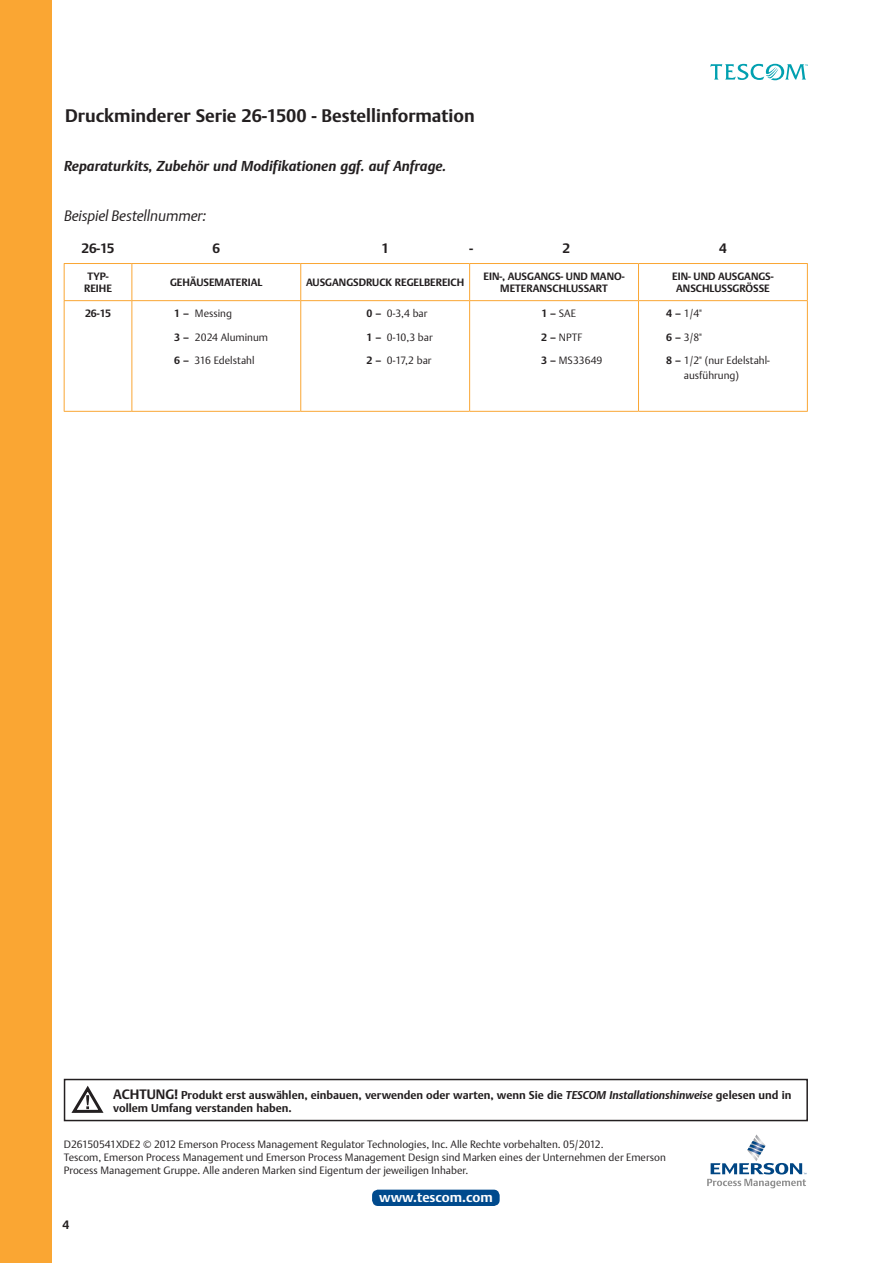
<style>
.page{position:relative;width:893px;height:1263px;background:#fff}
.page>*{position:absolute;margin:0;border:0;box-sizing:border-box;transform-origin:0 0}
.t1{font:700 18px "DTL Argo T";color:#231f20}
.t2{font:italic 15px "DTL Argo T Light";letter-spacing:-.005em;color:#231f20}
.t3{font:italic 700 14.25px "DTL Argo T";color:#231f20}
.t4{font:700 13.5px "DTL Argo T";color:#fff}
.t5{font:700 13.5px "DTL Argo T";color:#231f20}
.t6{font:700 12px "DTL Argo T";color:#231f20}
.t7{font:700 11.25px/13.5px "DTL Argo T";color:#231f20}
.t8{font:300 10.5px/15px "DTL Argo T";color:#231f20}
.t9{font:700 10.5px/12px "DTL Argo T";color:#231f20;text-align:center}
.s1{font-weight:700}
.s2{font-size:13.5px}
.s3{font-style:italic}
</style>
<div class="page">
<div style="left:0;top:0;width:51px;height:1263px;background:#faa633"></div>
<svg style="left:710px;top:64px;width:98px;height:16px"></svg>
<hr style="left:64px;top:263px;width:68px;height:1px;background:#faa634">
<hr style="left:64px;top:264px;width:1px;height:36px;background:#faa634">
<hr style="left:132px;top:263px;width:169px;height:1px;background:#faa634">
<hr style="left:131px;top:264px;width:1px;height:36px;background:#faa634">
<hr style="left:301px;top:263px;width:169px;height:1px;background:#faa634">
<hr style="left:300px;top:264px;width:1px;height:36px;background:#faa634">
<hr style="left:470px;top:263px;width:168px;height:1px;background:#faa634">
<hr style="left:469px;top:264px;width:1px;height:36px;background:#faa634">
<hr style="left:638px;top:263px;width:170px;height:1px;background:#faa634">
<hr style="left:638px;top:264px;width:1px;height:36px;background:#faa634">
<hr style="left:807px;top:264px;width:1px;height:36px;background:#faa634">
<hr style="left:64px;top:300px;width:68px;height:1px;background:#faa634">
<hr style="left:132px;top:300px;width:169px;height:1px;background:#faa634">
<hr style="left:301px;top:300px;width:169px;height:1px;background:#faa634">
<hr style="left:470px;top:300px;width:168px;height:1px;background:#faa634">
<hr style="left:638px;top:300px;width:170px;height:1px;background:#faa634">
<hr style="left:64px;top:301px;width:1px;height:110px;background:#faa634">
<hr style="left:131px;top:301px;width:1px;height:110px;background:#faa634">
<hr style="left:300px;top:301px;width:1px;height:110px;background:#faa634">
<hr style="left:469px;top:301px;width:1px;height:110px;background:#faa634">
<hr style="left:638px;top:301px;width:1px;height:110px;background:#faa634">
<hr style="left:807px;top:301px;width:1px;height:110px;background:#faa634">
<hr style="left:64px;top:411px;width:68px;height:1px;background:#faa634">
<hr style="left:132px;top:411px;width:169px;height:1px;background:#faa634">
<hr style="left:301px;top:411px;width:169px;height:1px;background:#faa634">
<hr style="left:470px;top:411px;width:168px;height:1px;background:#faa634">
<hr style="left:638px;top:411px;width:170px;height:1px;background:#faa634">
<div style="left:64px;top:1079px;width:744px;height:42px;border:2px solid #231f20"></div>
<svg style="left:707px;top:1134px;width:99px;height:54px"></svg>
<div style="left:372px;top:1189px;width:128px;height:17px;background:#004a8d;border-radius:6px"></div>
<svg style="left:71px;top:1085px;width:33px;height:28px"></svg>
<p class="t1" style="left:65px;top:105px;width:411px">Druckminderer Serie 26-1500 - Bestellinformation</p>
<p class="t3" style="left:64px;top:157px;width:384px">Reparaturkits, Zubehör und Modifikationen ggf. auf Anfrage.</p>
<p class="t2" style="left:64px;top:207px;width:144px">Beispiel Bestellnummer:</p>
<p class="t5" style="left:82px;top:240px;width:34px">26-15</p>
<p class="t5" style="left:212px;top:240px;width:9px">6</p>
<p class="t5" style="left:381px;top:240px;width:9px">1</p>
<p class="t5" style="left:470px;top:240px;width:5px">-</p>
<p class="t5" style="left:562px;top:240px;width:9px">2</p>
<p class="t5" style="left:719px;top:240px;width:9px">4</p>
<p class="t9" style="left:87px;top:270px;width:23px">TYP-</p>
<p class="t9" style="left:84px;top:282px;width:29px">REIHE</p>
<p class="t9" style="left:483px;top:270px;width:143px">EIN-, AUSGANGS- UND MANO-</p>
<p class="t9" style="left:500px;top:282px;width:109px">METERANSCHLUSSART</p>
<p class="t9" style="left:672px;top:270px;width:103px">EIN- UND AUSGANGS-<br>ANSCHLUSSGRÖSSE</p>
<p class="t9" style="left:170px;top:276px;width:94px">GEHÄUSEMATERIAL</p>
<p class="t9" style="left:306px;top:276px;width:160px">AUSGANGSDRUCK REGELBEREICH</p>
<p class="t9" style="left:85px;top:307px;width:28px">26-15</p>
<p class="t8" style="left:174px;top:306px;width:59px"><span class="s1">1 –</span> Messing</p>
<p class="t8" style="left:174px;top:329px;width:95px"><span class="s1">3 –</span> 2024 Aluminum</p>
<p class="t8" style="left:174px;top:353px;width:82px"><span class="s1">6 –</span> 316 Edelstahl</p>
<p class="t8" style="left:367px;top:306px;width:62px"><span class="s1">0 –</span> 0-3,4 bar</p>
<p class="t8" style="left:367px;top:329px;width:68px"><span class="s1">1 –</span> 0-10,3 bar</p>
<p class="t8" style="left:367px;top:353px;width:66px"><span class="s1">2 –</span> 0-17,2 bar</p>
<p class="t8" style="left:541px;top:306px;width:36px"><span class="s1">1 –</span> SAE</p>
<p class="t8" style="left:541px;top:329px;width:42px"><span class="s1">2 –</span> NPTF</p>
<p class="t8" style="left:541px;top:353px;width:63px"><span class="s1">3 –</span> MS33649</p>
<p class="t8" style="left:666px;top:306px;width:37px"><span class="s1">4 –</span> 1/4"</p>
<p class="t8" style="left:666px;top:329px;width:37px"><span class="s1">6 –</span> 3/8"</p>
<p class="t8" style="left:684px;top:353px;width:88px;text-indent:-18px"><span class="s1">8 –</span> 1/2" (nur Edelstahl&shy;ausführung)</p>
<p class="t7" style="left:113px;top:1088px;width:680px"><span class="s2">ACHTUNG!</span> Produkt erst auswählen, einbauen, verwenden oder warten, wenn Sie die <span class="s3">TESCOM Installationshinweise</span> gelesen und in vollem Umfang verstanden haben.</p>
<p class="t8" style="left:64px;top:1137px;width:541px">D26150541XDE2 © 2012 Emerson Process Management Regulator Technologies, Inc. Alle Rechte vorbehalten. 05/2012.</p>
<p class="t8" style="left:64px;top:1151px;width:604px;line-height:12.6px">Tescom, Emerson Process Management und Emerson Process Management Design sind Marken eines der Unternehmen der Emerson<br>Process Management Gruppe. Alle anderen Marken sind Eigentum der jeweiligen Inhaber.</p>
<p class="t4" style="left:379px;top:1189px;width:115px">www.tescom.com</p>
<p class="t6" style="left:63px;top:1217px;width:8px">4</p>
</div>
